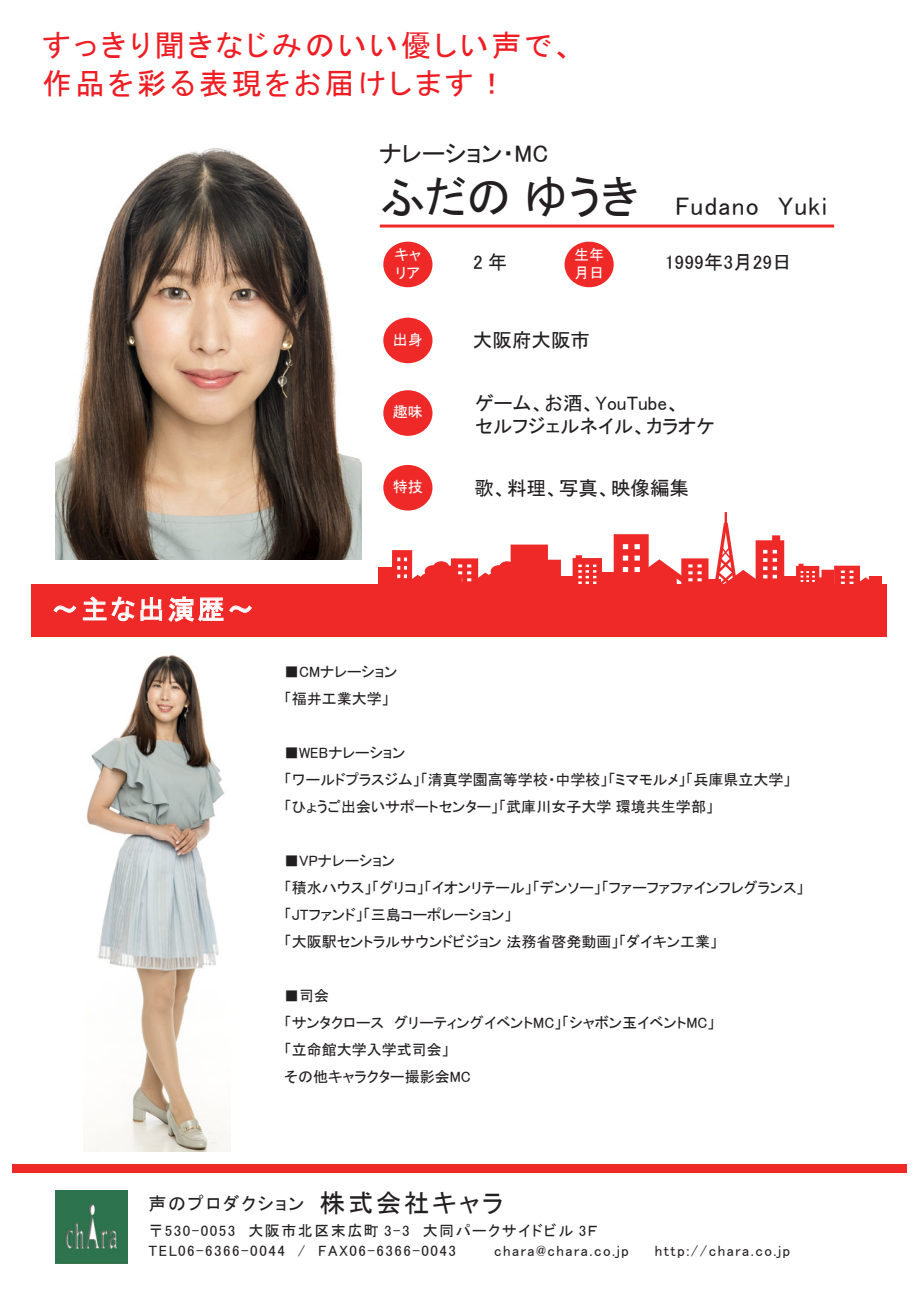
<style>
.page{position:relative;width:919px;height:1289px;background:#fff}
.page>*{position:absolute;margin:0;border:0;box-sizing:border-box;transform-origin:0 0}
.t1{font:45px "MS P Gothic";color:#231f20}
.t2{font:30px/37.5px "MS P Gothic";letter-spacing:.1em;color:#ee1d23}
.t3{font:27px "MS P Gothic";letter-spacing:.1em;color:#fff}
.t4{font:25.5px "MS P Gothic";letter-spacing:.05em;color:#231f20}
.t5{font:24px "MS P Gothic";color:#231f20}
.t6{font:19.5px/23.4px "MS P Gothic";color:#231f20}
.t7{font:18px "MS P Gothic";letter-spacing:.1em;color:#231f20}
.t8{font:15px/27px "MS P Gothic";color:#231f20}
.t9{font:15px/19.5px "MS P Gothic";letter-spacing:.1em;color:#231f20}
.t10{font:15px/18px "MS P Gothic";color:#fff}
.s1{font-size:25.5px}
</style>
<div class="page">
<hr style="left:380px;top:224px;width:454px;height:3px;background:#ee2928">
<div style="left:564px;top:242px;width:49px;height:45px;background:#ee2928;border-radius:50%"></div>
<div style="left:383px;top:317px;width:49px;height:46px;background:#ee2928;border-radius:50%"></div>
<div style="left:383px;top:390px;width:49px;height:46px;background:#ee2928;border-radius:50%"></div>
<div style="left:383px;top:465px;width:49px;height:45px;background:#ee2928;border-radius:50%"></div>
<div style="left:383px;top:242px;width:49px;height:45px;background:#ee2928;border-radius:50%"></div>
<div style="left:32px;top:584px;width:855px;height:52px;background:#ee2928"></div>
<div style="left:560px;top:576px;width:15px;height:19px;background:#ee2928"></div>
<div style="left:378px;top:566px;width:16px;height:29px;background:#ee2928"></div>
<div style="left:783px;top:576px;width:15px;height:19px;background:#ee2928"></div>
<div style="left:869px;top:576px;width:13px;height:19px;background:#ee2928"></div>
<div style="left:599px;top:572px;width:15px;height:23px;background:#ee2928"></div>
<svg style="left:392px;top:544px;width:169px;height:40px"></svg>
<svg style="left:572px;top:555px;width:30px;height:29px"></svg>
<svg style="left:796px;top:563px;width:73px;height:21px"></svg>
<svg style="left:613px;top:512px;width:171px;height:72px"></svg>
<svg style="left:53px;top:605px;width:24px;height:8px"></svg>
<svg style="left:83px;top:596px;width:79px;height:25px"></svg>
<svg style="left:168px;top:596px;width:84px;height:26px"></svg>
<div style="left:12px;top:1164px;width:894px;height:8px;background:#ee2928"></div>
<img style="left:55px;top:1190px;width:73px;height:73px">
<img style="left:55px;top:148px;width:306px;height:411px">
<img style="left:85px;top:655px;width:145px;height:496px">
<h2 class="t2" style="left:42px;top:27px;width:534px">すっきり聞きなじみのいい優しい声で、作品を彩る表現をお届けします！</h2>
<h3 class="t5" style="left:379px;top:141px;width:171px">ナレーション・MC</h3>
<h1 class="t1" style="left:380px;top:174px;width:261px">ふだの ゆうき</h1>
<p class="t10" style="left:394px;top:246px;width:28px">キャリア</p>
<p class="t10" style="left:574px;top:246px;width:31px">生年月日</p>
<h3 class="t6" style="left:473px;top:250px;width:36px">2年</h3>
<p class="t10" style="left:393px;top:330px;width:31px">出身</p>
<h3 class="t6" style="left:473px;top:328px;width:118px">大阪府大阪市</h3>
<h3 class="t4" style="left:675px;top:193px;width:153px">Fudano　Yuki</h3>
<h3 class="t6" style="left:664px;top:250px;width:128px">1999年3月29日</h3>
<p class="t10" style="left:393px;top:403px;width:31px">趣味</p>
<p class="t10" style="left:393px;top:477px;width:31px">特技</p>
<h3 class="t6" style="left:475px;top:391px;width:241px">ゲーム、お酒、YouTube、<br>セルフジェルネイル、カラオケ</h3>
<h3 class="t6" style="left:474px;top:476px;width:216px">歌、料理、写真、映像編集</h3>
<h3 class="t3" style="left:51px;top:595px;width:204px">～主な出演歴～</h3>
<p class="t8" style="left:284px;top:658px;width:115px">■CMナレーション「福井工業大学」</p>
<p class="t8" style="left:284px;top:739px;width:508px">■WEBナレーション<br>「ワールドプラスジム」「清真学園高等学校・中学校」「ミマモルメ」「兵庫県立大学」「ひょうご出会いサポートセンター」「武庫川女子大学 環境共生学部」</p>
<p class="t8" style="left:284px;top:847px;width:521px">■VPナレーション<br>「積水ハウス」「グリコ」「イオンリテール」「デンソー」「ファーファファインフレグランス」「JTファンド」「三島コーポレーション」<br>「大阪駅セントラルサウンドビジョン 法務省啓発動画」「ダイキン工業」</p>
<p class="t8" style="left:284px;top:982px;width:432px">■司会<br>「サンタクロース　グリーティングイベントMC」「シャボン玉イベントMC」「立命館大学入学式司会」<br>その他キャラクター撮影会MC</p>
<p class="t7" style="left:148px;top:1194px;width:356px">声のプロダクション <span class="s1">株式会社キャラ</span></p>
<p class="t9" style="left:148px;top:1220px;width:450px">〒530-0053 大阪市北区末広町 3-3 大同パークサイドビル 3Ｆ<br>TEL06-6366-0044 / FAX06-6366-0043</p>
<p class="t9" style="left:494px;top:1240px;width:136px">chara@chara.co.jp</p>
<p class="t9" style="left:654px;top:1240px;width:137px">http://chara.co.jp</p>
</div>
